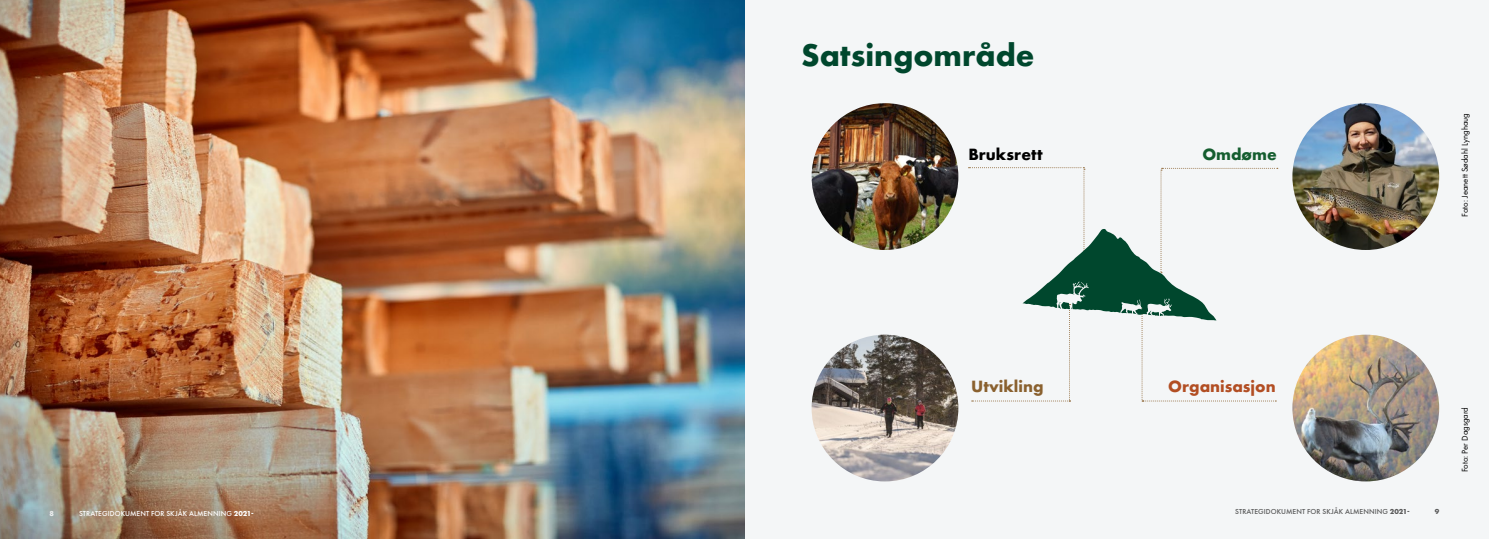
<style>
.page{position:relative;width:1489px;height:539px;background:#fff}
.page>*{position:absolute;margin:0;border:0;box-sizing:border-box;transform-origin:0 0}
.t1{font:700 28.75px "Futura";color:#00472d}
.t2{font:700 15px "Futura";color:#b24e23}
.t3{font:700 15px "Futura";letter-spacing:.005em;color:#000}
.t4{font:700 15px "Futura";color:#8a612f}
.t5{font:700 15px "Futura";color:#145d2f}
.t6{font:8.75px "Futura PT";color:#000}
.t7{font:500 7.5px "Futura PT";letter-spacing:.01em;color:#fff}
.t8{font:500 7.5px "Futura PT";letter-spacing:.01em;color:#323232}
.t9{font:700 7.5px "Futura PT";color:#fff}
.t10{font:700 7.5px "Futura PT";color:#323232}
.s1{font-weight:700}
</style>
<div class="page">
<div style="left:0;top:0;width:1488px;height:539px;background:#f4f6f7"></div>
<img style="left:811px;top:103px;width:147px;height:147px;border-radius:73px">
<img style="left:811px;top:334px;width:147px;height:147px;border-radius:73px">
<img style="left:1292px;top:334px;width:146px;height:147px;border-radius:73px">
<img style="left:1292px;top:103px;width:146px;height:147px;border-radius:73px">
<img style="left:0;top:0;width:744px;height:539px">
<svg style="left:968px;top:167px;width:309px;height:234px"></svg>
<p class="t1" style="left:801px;top:35px;width:235px">Satsingområde</p>
<p class="t3" style="left:968px;top:144px;width:76px">Bruksrett</p>
<p class="t5" style="left:1202px;top:144px;width:76px">Omdøme</p>
<p class="t6" style="left:1459px;top:216px;width:105px;rotate:-90deg">Foto: Jeanett Sødahl Lynghaug</p>
<p class="t4" style="left:971px;top:375px;width:74px">Utvikling</p>
<p class="t2" style="left:1168px;top:375px;width:109px">Organisasjon</p>
<p class="t9" style="left:50px;top:508px;width:6px">8</p>
<p class="t7" style="left:79px;top:509px;width:176px">STRATEGIDOKUMENT FOR SKJÅK ALMENNING <span class="s1">2021-</span></p>
<p class="t8" style="left:1235px;top:506px;width:176px">STRATEGIDOKUMENT FOR SKJÅK ALMENNING <span class="s1">2021-</span></p>
<p class="t10" style="left:1434px;top:506px;width:6px">9</p>
<p class="t6" style="left:1459px;top:472px;width:67px;rotate:-90deg">Foto: Per Dagsgard</p>
</div>
